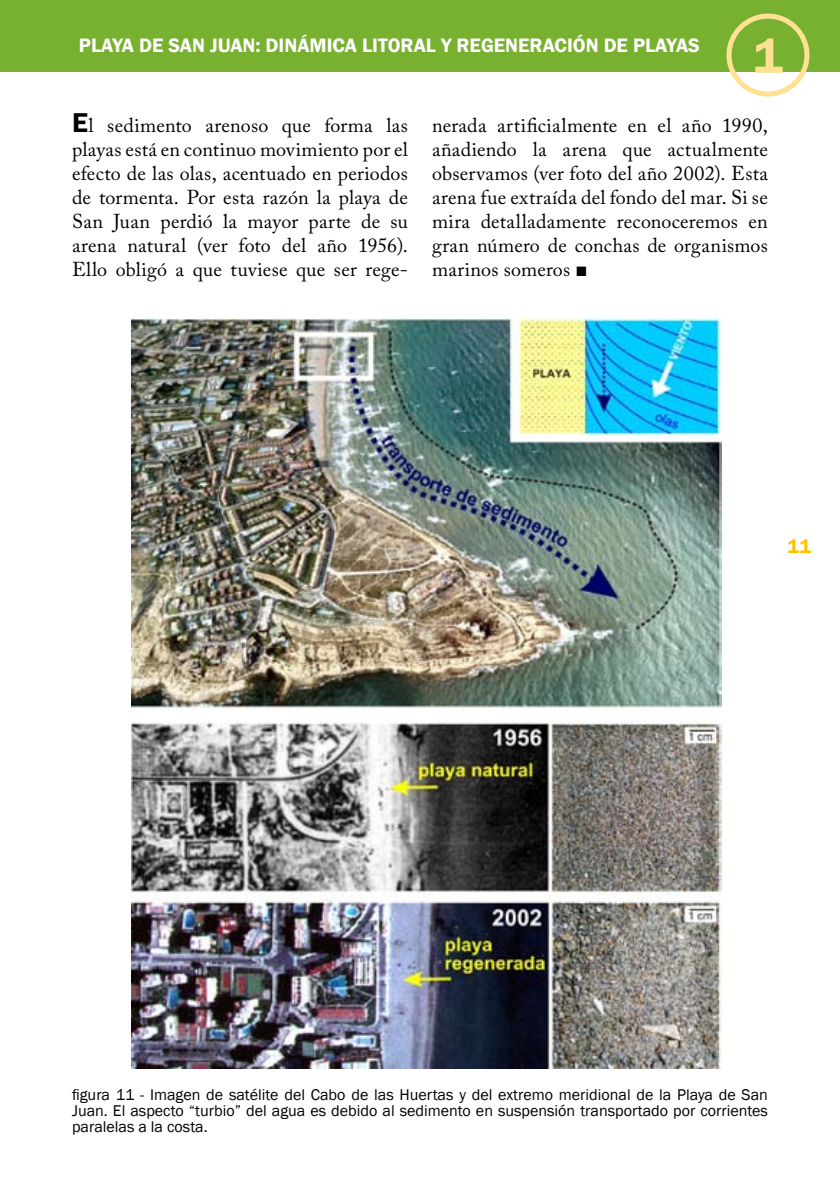
<style>
.page{position:relative;width:840px;height:1191px;background:#fff}
.page>*{position:absolute;margin:0;border:0;box-sizing:border-box;transform-origin:0 0}
.t1{font:600 50.6px "Franklin Gothic";color:#ffe193}
.t2{font:20px/24px "Adobe Caslon Pro";letter-spacing:.01em;color:#000;text-align:justify}
.t3{font:600 20px "Franklin Gothic";color:#fff}
.t4{font:600 20px "Franklin Gothic";color:#fdc300}
.t5{font:16px/16px "Franklin Gothic";color:#000;text-align:justify}
.s1{font-family:"Franklin Gothic";font-weight:600;font-size:28px}
.s2{font-family:"Franklin Gothic"}
</style>
<div class="page">
<div style="left:0;top:0;width:839px;height:72px;background:#78b130"></div>
<div style="left:726px;top:14px;width:83px;height:83px;border:5px solid #ffe193;border-radius:50%"></div>
<img style="left:131px;top:318px;width:590px;height:750px">
<p class="t3" style="left:79px;top:33px;width:622px">PLAYA DE SAN JUAN: DINÁMICA LITORAL Y REGENERACIÓN DE PLAYAS</p>
<h1 class="t1" style="left:752px;top:25px;width:31px">1</h1>
<p class="t2" style="left:72px;top:113px;width:337px"><span class="s1">E</span>l sedimento arenoso que forma las playas está en continuo movimiento por el efecto de las olas, acentuado en periodos de tormenta. Por esta razón la playa de San Juan perdió la mayor parte de su arena natural (ver foto del año 1956).<br>Ello obligó a que tuviese que ser rege-</p>
<p class="t2" style="left:432px;top:113px;width:337px">nerada artificialmente en el año 1990, añadiendo la arena que actualmente observamos (ver foto del año 2002). Esta arena fue extraída del fondo del mar. Si se mira detalladamente reconoceremos en gran número de conchas de organismos marinos someros <span class="s2">■</span></p>
<p class="t4" style="left:787px;top:534px;width:25px">11</p>
<p class="t5" style="left:72px;top:1087px;width:697px">figura 11 - Imagen de satélite del Cabo de las Huertas y del extremo meridional de la Playa de San Juan. El aspecto “turbio” del agua es debido al sedimento en suspensión transportado por corrientes paralelas a la costa.</p>
</div>
